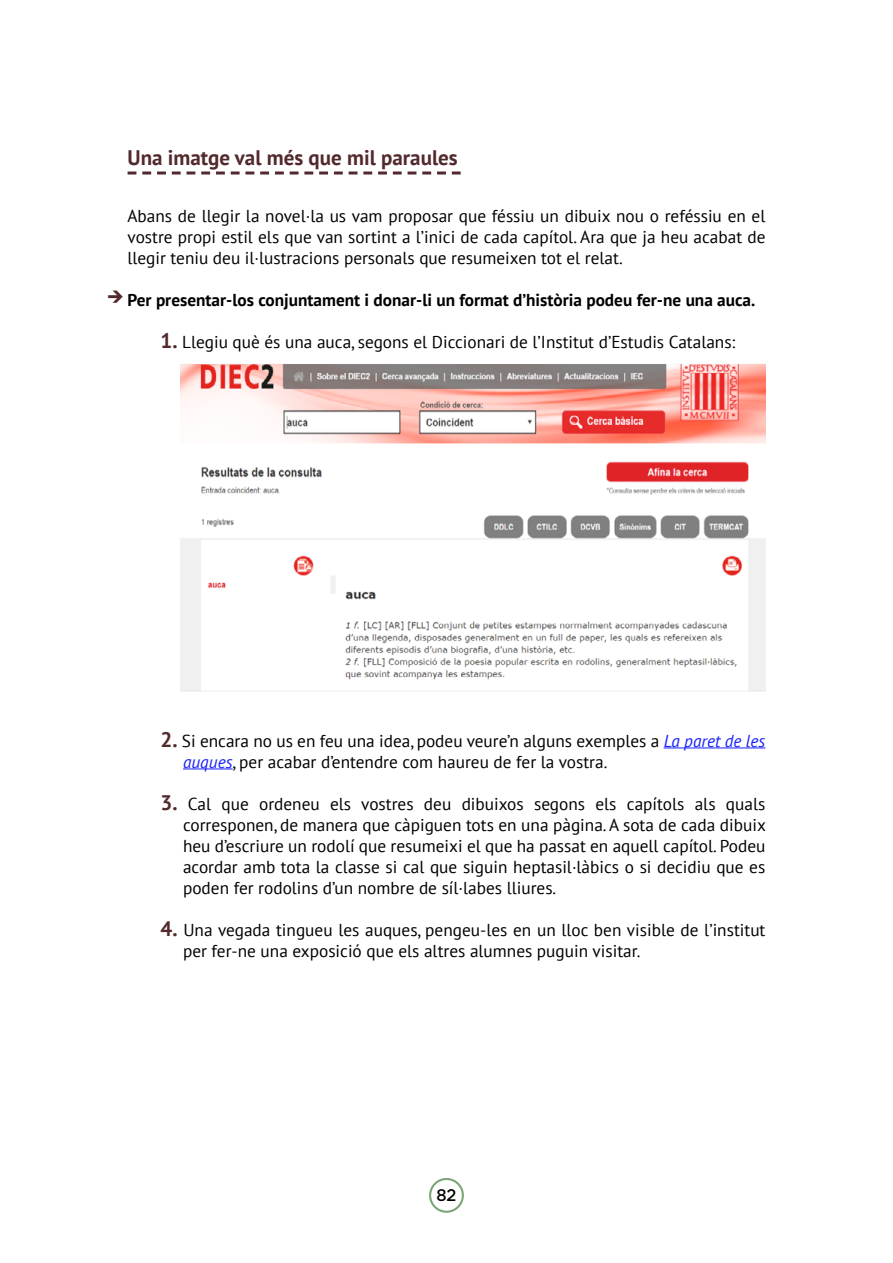
<style>
.page{position:relative;width:893px;height:1263px;background:#fff}
.page>*{position:absolute;margin:0;border:0;box-sizing:border-box;transform-origin:0 0}
.t1{font:700 21px "PT Sans";color:#52292c}
.text_bàsic{font:21px "Communications P06";color:#52292c}
.crèdits{font:17.25px/21px "PT Sans";color:#000;text-align:justify}
.crèdits-2{font:700 17.25px "PT Sans";color:#000}
.t2{font:500 15px "Gordita";color:#000}
.s1{font-weight:700;font-size:21px;color:#52292c}
.s2{font-style:italic;color:#1922fb}
</style>
<div class="page">
<div style="left:429px;top:1178px;width:35px;height:35px;border:2px solid #7ba678;border-radius:50%"></div>
<hr style="left:664px;top:747px;width:101px;height:1px;background:#1922fb">
<hr style="left:183px;top:768px;width:50px;height:1px;background:#1922fb">
<img style="left:181px;top:364px;width:584px;height:327px">
<svg style="left:128px;top:171px;width:333px;height:3px"></svg>
<p class="t1" style="left:128px;top:143px;width:332px">Una imatge val més que mil paraules</p>
<p class="crèdits" style="left:128px;top:205px;width:639px">Abans de llegir la novel·la us vam proposar que féssiu un dibuix nou o reféssiu en el vostre propi estil els que van sortint a l’inici de cada capítol. Ara que ja heu acabat de llegir teniu deu il·lustracions personals que resumeixen tot el relat.</p>
<p class="crèdits-2" style="left:128px;top:288px;width:629px">Per presentar-los conjuntament i donar-li un format d’història podeu fer-ne una auca.</p>
<p class="crèdits" style="left:161px;top:331px;width:576px"><span class="s1">1.</span> Llegiu què és una auca, segons el Diccionari de l’Institut d’Estudis Catalans:</p>
<p class="text_bàsic" style="left:105px;top:286px;width:24px">a</p>
<p class="crèdits" style="left:183px;top:730px;width:584px;text-indent:-22px"><span class="s1">2.</span> Si encara no us en feu una idea, podeu veure’n alguns exemples a <span class="s2">La paret de les auques</span>, per acabar d’entendre com haureu de fer la vostra.</p>
<p class="crèdits" style="left:183px;top:793px;width:584px;text-indent:-22px"><span class="s1">3.</span> Cal que ordeneu els vostres deu dibuixos segons els capítols als quals corresponen, de manera que càpiguen tots en una pàgina. A sota de cada dibuix heu d’escriure un rodolí que resumeixi el que ha passat en aquell capítol. Podeu acordar amb tota la classe si cal que siguin heptasil·làbics o si decidiu que es poden fer rodolins d’un nombre de síl·labes lliures.</p>
<p class="crèdits" style="left:183px;top:919px;width:584px;text-indent:-22px"><span class="s1">4.</span> Una vegada tingueu les auques, pengeu-les en un lloc ben visible de l’institut per fer-ne una exposició que els altres alumnes puguin visitar.</p>
<p class="t2" style="left:436px;top:1184px;width:22px">82</p>
</div>
